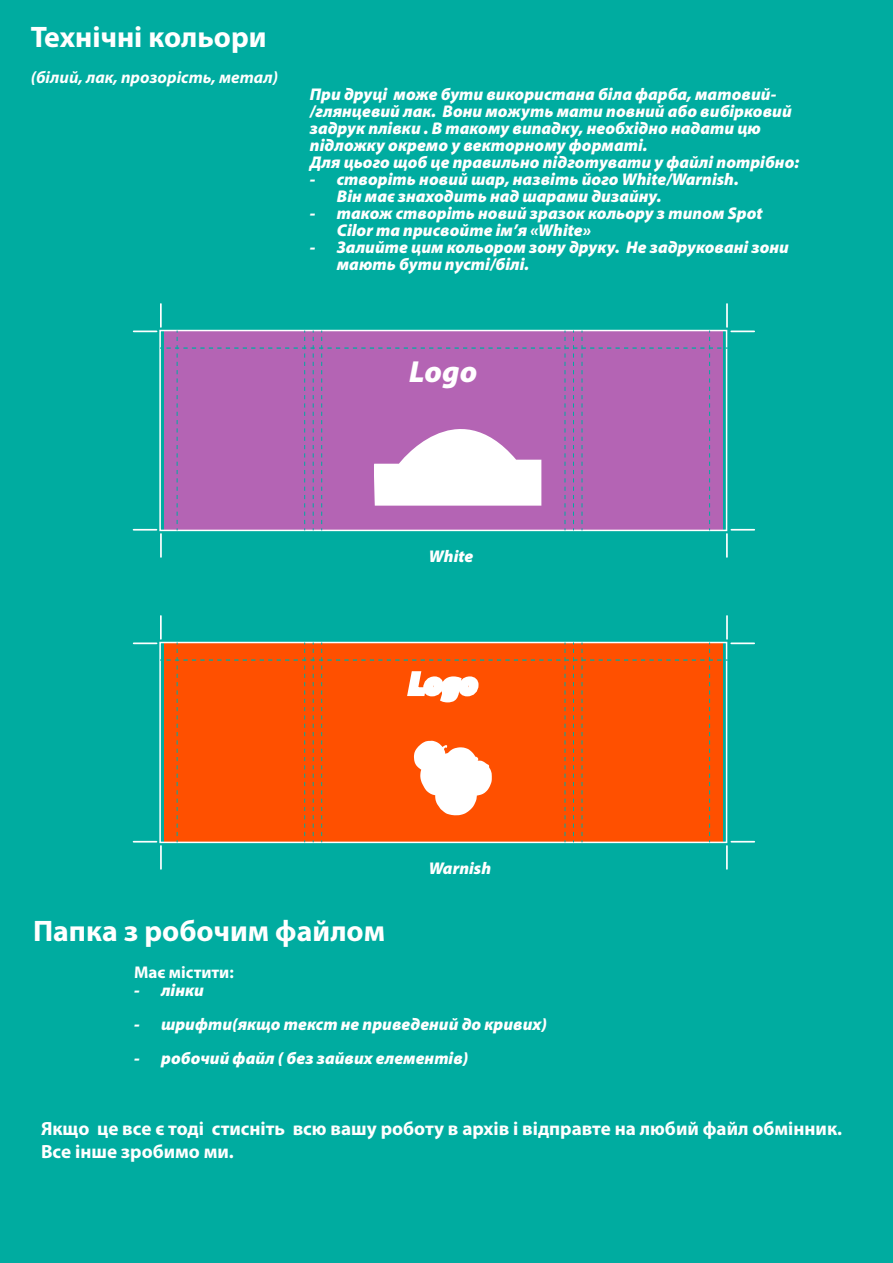
<style>
.page{position:relative;width:893px;height:1263px;background:#00aca0}
.page>*{position:absolute;margin:0;border:0;box-sizing:border-box;transform-origin:0 0}
.t1{font:italic 900 30.6px "Myriad Pro";color:#fff}
.t2{font:700 29.7px "Myriad Pro";color:#fff}
.t3{font:700 19.2px/23px "Myriad Pro";color:#fff}
.t4{font:italic 900 16.95px/17px "Myriad Pro";color:#fff}
.t5{font:italic 700 16.95px "Myriad Pro";color:#fff}
.t6{font:700 16.95px "Myriad Pro";color:#fff}
</style>
<div class="page">
<hr style="left:160px;top:304px;width:2px;height:23px;background:#fff">
<hr style="left:134px;top:330px;width:23px;height:2px;background:#fff">
<hr style="left:134px;top:529px;width:23px;height:2px;background:#fff">
<hr style="left:160px;top:534px;width:2px;height:23px;background:#fff">
<hr style="left:726px;top:304px;width:2px;height:23px;background:#fff">
<hr style="left:731px;top:330px;width:23px;height:2px;background:#fff">
<hr style="left:731px;top:529px;width:23px;height:2px;background:#fff">
<hr style="left:726px;top:534px;width:2px;height:23px;background:#fff">
<svg style="left:160px;top:330px;width:568px;height:200px"></svg>
<hr style="left:160px;top:616px;width:2px;height:23px;background:#fff">
<hr style="left:160px;top:846px;width:2px;height:23px;background:#fff">
<hr style="left:726px;top:616px;width:2px;height:23px;background:#fff">
<hr style="left:726px;top:846px;width:2px;height:23px;background:#fff">
<svg style="left:134px;top:642px;width:620px;height:200px"></svg>
<h2 class="t2" style="left:31px;top:18px;width:237px">Технічні кольори</h2>
<p class="t5" style="left:31px;top:66px;width:249px">(білий, лак, прозорість, метал)</p>
<p class="t4" style="left:310px;top:86px;width:491px">При друці може бути використана біла фарба, матовий-/глянцевий лак. Вони можуть мати повний або вибірковий задрук плівки . В такому випадку, необхідно надати цю підложку окремо у векторному форматі.<br>Для цього щоб це правильно підготувати у файлі потрібно:</p>
<p class="t4" style="left:337px;top:171px;width:403px;text-indent:-27px">- створіть новий шар, назвіть його White/Warnish.<br>Він має знаходить над шарами дизайну.</p>
<p class="t4" style="left:337px;top:205px;width:427px;text-indent:-27px">- також створіть новий зразок кольору з типом Spot<br>Cilor та присвойте ім’я «White»</p>
<p class="t4" style="left:337px;top:239px;width:454px;text-indent:-27px">- Залийте цим кольором зону друку. Не задруковані зони мають бути пусті/білі.</p>
<h1 class="t1" style="left:409px;top:354px;width:70px">Logo</h1>
<p class="t4" style="left:429px;top:548px;width:46px">White</p>
<h1 class="t1" style="left:409px;top:666px;width:70px">Logo</h1>
<p class="t4" style="left:429px;top:860px;width:64px">Warnish</p>
<h2 class="t2" style="left:33px;top:912px;width:353px">Папка з робочим файлом</h2>
<p class="t6" style="left:134px;top:962px;width:101px">Має містити:</p>
<p class="t4" style="left:134px;top:981px;width:71px">- лінки</p>
<p class="t4" style="left:134px;top:1015px;width:414px">- шрифти(якщо текст не приведений до кривих)</p>
<p class="t4" style="left:134px;top:1049px;width:336px">- робочий файл ( без зайвих елементів)</p>
<p class="t3" style="left:41px;top:1116px;width:803px">Якщо це все є тоді стисніть всю вашу роботу в архів і відправте на любий файл обмінник.<br>Все інше зробимо ми.</p>
</div>
